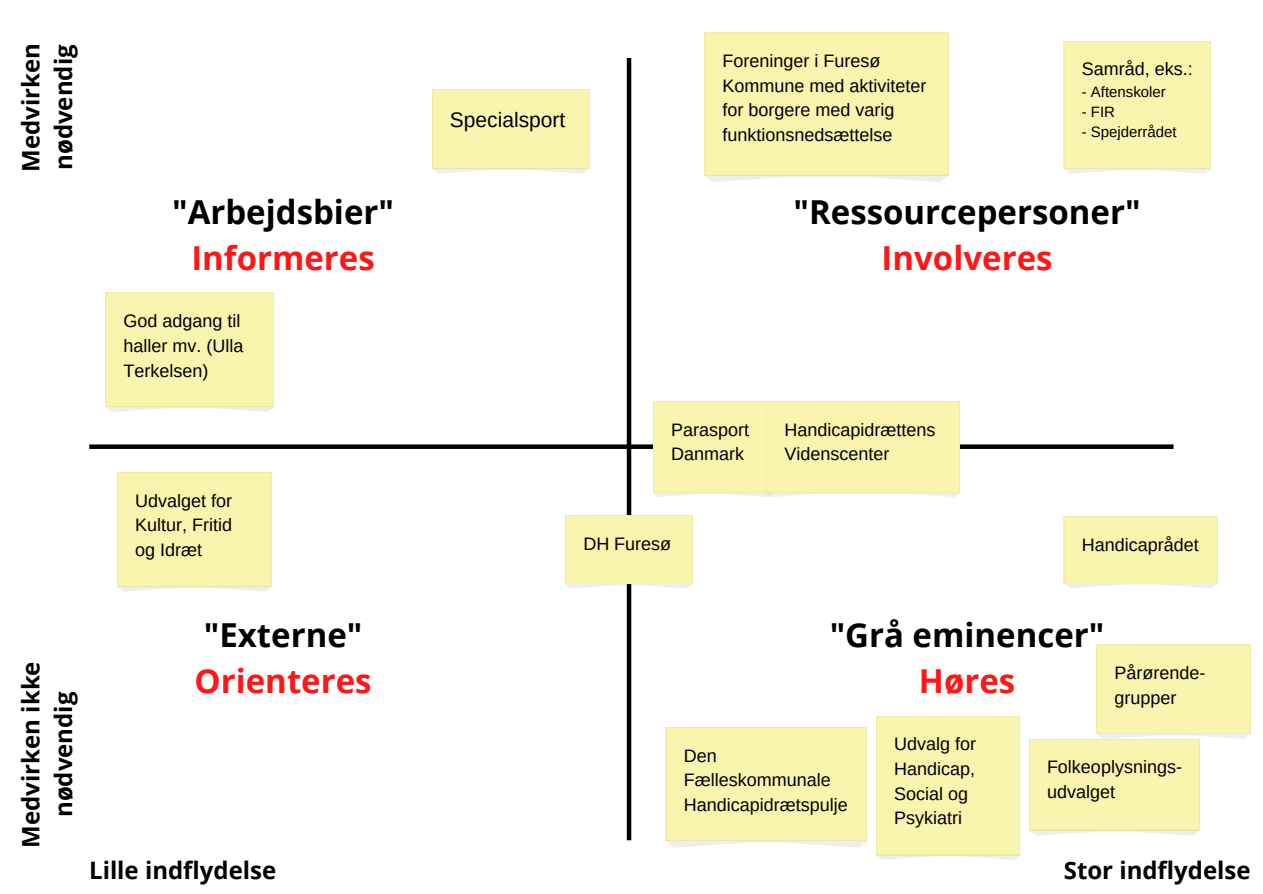
<style>
.page{position:relative;width:1263px;height:894px;background:#fff}
.page>*{position:absolute;margin:0;border:0;box-sizing:border-box;transform-origin:0 0}
.t1{font:700 33px "Open Sans";color:#000}
.t2{font:700 33px "Open Sans";color:#ff1616}
.t3{font:700 24px/32.5px "Open Sans";color:#000;text-align:center}
.t4{font:21px "Arimo";color:#000}
.t5{font:18px/24.8px "Arimo";color:#000}
.t6{font:15px "Arimo";color:#000}
</style>
<div class="page">
<svg style="left:432px;top:89px;width:157px;height:85px;background:#f8f3b2"></svg>
<div style="left:704px;top:33px;width:245px;height:149px;background:#f9f4ae"></div>
<div style="left:89px;top:444px;width:1084px;height:5px;background:#000"></div>
<hr style="left:627px;top:58px;width:4px;height:782px;background:#000">
<div style="left:117px;top:472px;width:154px;height:119px;background:#f9f4ae"></div>
<svg style="left:565px;top:515px;width:127px;height:73px;background:#f7f3b1"></svg>
<div style="left:653px;top:401px;width:307px;height:96px;background:#f9f4ae"></div>
<svg style="left:666px;top:727px;width:201px;height:120px;background:#f8f3b1"></svg>
<div style="left:876px;top:716px;width:144px;height:143px;background:#f9f4ae"></div>
<svg style="left:1064px;top:516px;width:154px;height:72px;background:#f8f3b2"></svg>
<div style="left:1064px;top:41px;width:147px;height:133px;background:#f9f4ae"></div>
<div style="left:105px;top:293px;width:169px;height:119px;background:#f9f4ae"></div>
<svg style="left:1029px;top:644px;width:221px;height:191px"></svg>
<h2 class="t3" style="left:14px;top:172px;width:130px;text-align:left;rotate:-90deg">Medvirken nødvendig</h2>
<h1 class="t1" style="left:172px;top:188px;width:223px">"Arbejdsbier"</h1>
<h1 class="t2" style="left:191px;top:234px;width:185px">Informeres</h1>
<p class="t5" style="left:123px;top:308px;width:121px">God adgang til haller mv. (Ulla<br>Terkelsen)</p>
<p class="t5" style="left:135px;top:488px;width:98px;text-align:justify">Udvalget for Kultur, Fritid og Idræt</p>
<p class="t4" style="left:450px;top:108px;width:117px">Specialsport</p>
<p class="t5" style="left:722px;top:48px;width:205px">Foreninger i Furesø<br>Kommune med aktiviteter for borgere med varig funktionsnedsættelse</p>
<p class="t5" style="left:1082px;top:57px;width:112px">Samråd, eks.:</p>
<p class="t6" style="left:1082px;top:83px;width:86px">- Aftenskoler</p>
<p class="t6" style="left:1082px;top:103px;width:35px">- FIR</p>
<p class="t6" style="left:1082px;top:123px;width:96px">- Spejderrådet</p>
<h1 class="t1" style="left:793px;top:188px;width:349px">"Ressourcepersoner"</h1>
<h1 class="t2" style="left:882px;top:234px;width:172px">Involveres</h1>
<p class="t5" style="left:671px;top:417px;width:79px">Parasport<br>Danmark</p>
<p class="t5" style="left:784px;top:417px;width:152px">Handicapidrættens<br>Videnscenter</p>
<p class="t5" style="left:583px;top:531px;width:89px">DH Furesø</p>
<p class="t5" style="left:1082px;top:532px;width:119px">Handicaprådet</p>
<h2 class="t3" style="left:14px;top:847px;width:188px;rotate:-90deg">Medvirken ikke nødvendig</h2>
<h1 class="t1" style="left:204px;top:611px;width:160px">"Externe"</h1>
<h1 class="t2" style="left:195px;top:657px;width:179px">Orienteres</h1>
<h1 class="t1" style="left:830px;top:611px;width:276px">"Grå eminencer"</h1>
<h1 class="t2" style="left:919px;top:657px;width:98px">Høres</h1>
<p class="t5" style="left:1114px;top:660px;width:92px">Pårørende&shy;grupper</p>
<p class="t5" style="left:684px;top:742px;width:165px">Den<br>Fælleskommunale<br>Handicapidrætspulje</p>
<p class="t5" style="left:894px;top:731px;width:83px">Udvalg for<br>Handicap,<br>Social og<br>Psykiatri</p>
<p class="t5" style="left:1047px;top:754px;width:136px">Folkeoplysnings&shy;udvalget</p>
<h2 class="t3" style="left:89px;top:853px;width:189px">Lille indflydelse</h2>
<h2 class="t3" style="left:1064px;top:853px;width:188px">Stor indflydelse</h2>
</div>
